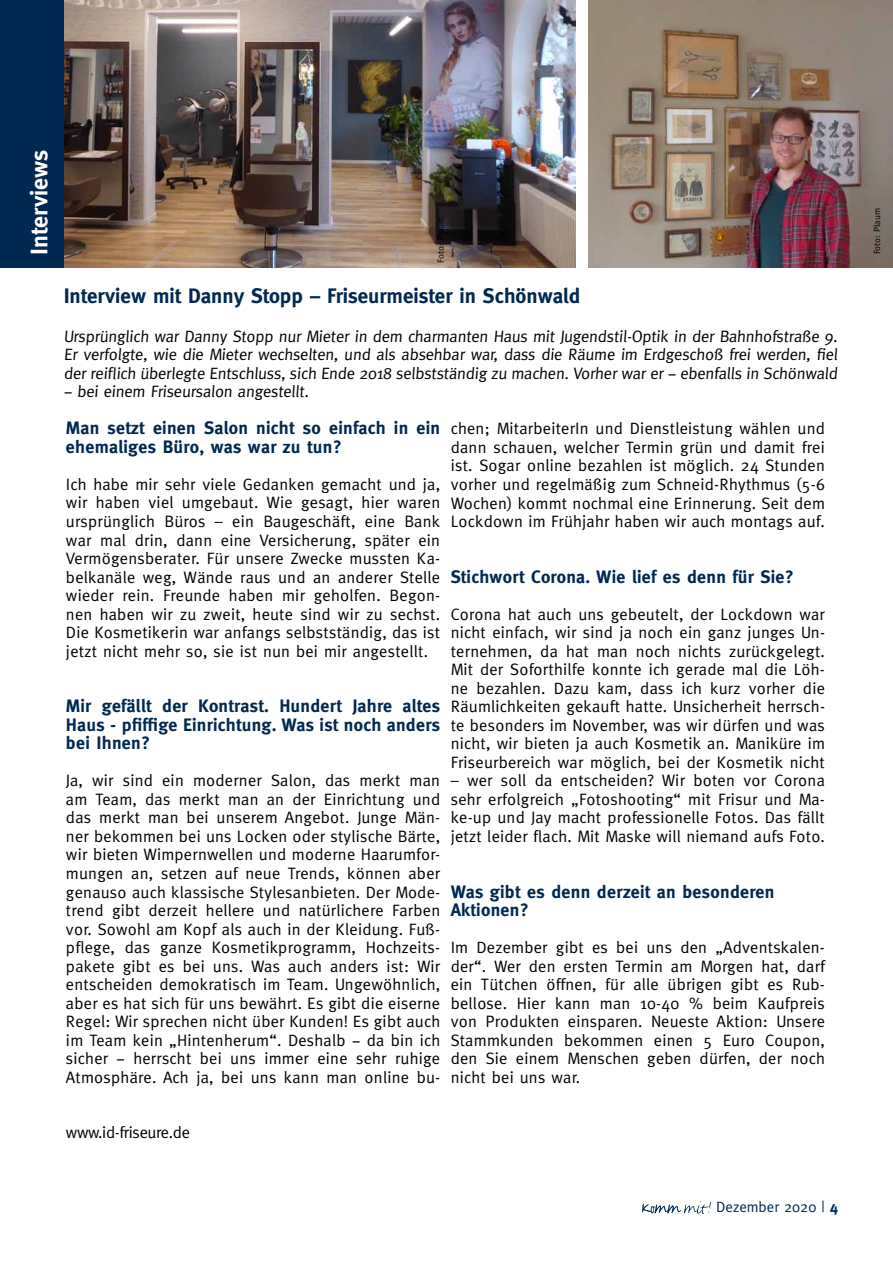
<style>
.page{position:relative;width:893px;height:1263px;background:#fff}
.page>*{position:absolute;margin:0;border:0;box-sizing:border-box;transform-origin:0 0}
.t1{font:700 24px "Meta";color:#fff}
.t2{font:700 21px "Meta";color:#002851}
.t3{font:700 18px/18.5px "Meta";letter-spacing:.015em;color:#002851}
.t4{font:16.5px/18.6px "Meta";letter-spacing:.015em;color:#000;text-align:justify}
.t5{font:16.5px "Meta";letter-spacing:-.02em;color:#000}
.t6{font:15px "Meta";color:#002851}
.t7{font:9px "Meta";color:#000}
.s1{font-weight:700}
</style>
<div class="page">
<svg style="left:642px;top:1201px;width:69px;height:13px"></svg>
<img style="left:64px;top:0;width:511px;height:268px">
<div style="left:0;top:0;width:64px;height:268px;background:#002851"></div>
<img style="left:588px;top:0;width:305px;height:268px">
<h1 class="t1" style="left:25px;top:255px;width:107px;rotate:-90deg">Interviews</h1>
<p class="t7" style="left:435px;top:263px;width:48px;rotate:-90deg">Foto: Plaum</p>
<p class="t7" style="left:872px;top:254px;width:48px;rotate:-90deg">Foto: Plaum</p>
<p class="t2" style="left:64px;top:284px;width:518px">Interview mit Danny Stopp – Friseurmeister in Schönwald</p>
<p class="t4" style="left:64px;top:326px;width:777px">Ursprünglich war Danny Stopp nur Mieter in dem charmanten Haus mit Jugendstil-Optik in der Bahnhofstraße 9.<br>Er verfolgte, wie die Mieter wechselten, und als absehbar war, dass die Räume im Erdgeschoß frei werden, fiel der reiflich überlegte Entschluss, sich Ende 2018 selbstständig zu machen. Vorher war er − ebenfalls in Schönwald − bei einem Friseursalon angestellt.</p>
<p class="t3" style="left:66px;top:419px;width:376px">Man setzt einen Salon nicht so einfach in ein ehemaliges Büro, was war zu tun?</p>
<p class="t4" style="left:66px;top:475px;width:376px">Ich habe mir sehr viele Gedanken gemacht und ja, wir haben viel umgebaut. Wie gesagt, hier waren ursprünglich Büros – ein Baugeschäft, eine Bank war mal drin, dann eine Versicherung, später ein Vermögensberater. Für unsere Zwecke mussten Ka&shy;belkanäle weg, Wände raus und an anderer Stelle wieder rein. Freunde haben mir geholfen. Begon&shy;nen haben wir zu zweit, heute sind wir zu sechst.<br>Die Kosmetikerin war anfangs selbstständig, das ist jetzt nicht mehr so, sie ist nun bei mir angestellt.</p>
<p class="t3" style="left:66px;top:697px;width:376px;text-align:justify">Mir gefällt der Kontrast. Hundert Jahre altes Haus - pfiffige Einrichtung. Was ist noch anders bei Ihnen?</p>
<p class="t4" style="left:66px;top:771px;width:376px">Ja, wir sind ein moderner Salon, das merkt man am Team, das merkt man an der Einrichtung und das merkt man bei unserem Angebot. Junge Män&shy;ner bekommen bei uns Locken oder stylische Bärte, wir bieten Wimpernwellen und moderne Haarumfor&shy;mungen an, setzen auf neue Trends, können aber genauso auch klassische Stylesanbieten. Der Mode&shy;trend gibt derzeit hellere und natürlichere Farben vor. Sowohl am Kopf als auch in der Kleidung. Fuß&shy;pflege, das ganze Kosmetikprogramm, Hochzeits&shy;pakete gibt es bei uns. Was auch anders ist: Wir entscheiden demokratisch im Team. Ungewöhnlich, aber es hat sich für uns bewährt. Es gibt die eiserne Regel: Wir sprechen nicht über Kunden! Es gibt auch im Team kein „Hintenherum“. Deshalb − da bin ich sicher − herrscht bei uns immer eine sehr ruhige Atmosphäre. Ach ja, bei uns kann man online bu-</p>
<p class="t4" style="left:451px;top:419px;width:376px">chen; MitarbeiterIn und Dienstleistung wählen und dann schauen, welcher Termin grün und damit frei ist. Sogar online bezahlen ist möglich. 24 Stunden vorher und regelmäßig zum Schneid-Rhythmus (5-6<br>Wochen) kommt nochmal eine Erinnerung. Seit dem Lockdown im Frühjahr haben wir auch montags auf.</p>
<p class="t3" style="left:451px;top:567px;width:345px">Stichwort Corona. Wie lief es denn für Sie?</p>
<p class="t4" style="left:451px;top:604px;width:376px">Corona hat auch uns gebeutelt, der Lockdown war nicht einfach, wir sind ja noch ein ganz junges Un&shy;ternehmen, da hat man noch nichts zurückgelegt.<br>Mit der Soforthilfe konnte ich gerade mal die Löh&shy;ne bezahlen. Dazu kam, dass ich kurz vorher die Räumlichkeiten gekauft hatte. Unsicherheit herrsch&shy;te besonders im November, was wir dürfen und was nicht, wir bieten ja auch Kosmetik an. Maniküre im Friseurbereich war möglich, bei der Kosmetik nicht</p>
<p class="t4" style="left:451px;top:771px;width:376px">– wer soll da entscheiden? Wir boten vor Corona sehr erfolgreich „Fotoshooting“ mit Frisur und Ma&shy;ke-up und Jay macht professionelle Fotos. Das fällt jetzt leider flach. Mit Maske will niemand aufs Foto.</p>
<p class="t3" style="left:451px;top:882px;width:325px">Was gibt es denn derzeit an besonderen<br>Aktionen?</p>
<p class="t4" style="left:451px;top:938px;width:376px">Im Dezember gibt es bei uns den „Adventskalen&shy;der“. Wer den ersten Termin am Morgen hat, darf ein Tütchen öffnen, für alle übrigen gibt es Rub&shy;bellose. Hier kann man 10-40 % beim Kaufpreis von Produkten einsparen. Neueste Aktion: Unsere Stammkunden bekommen einen 5 Euro Coupon, den Sie einem Menschen geben dürfen, der noch nicht bei uns war.</p>
<p class="t5" style="left:66px;top:1123px;width:126px">www.id-friseure.de</p>
<p class="t6" style="left:716px;top:1198px;width:123px">Dezember 2020 | <span class="s1">4</span></p>
</div>
